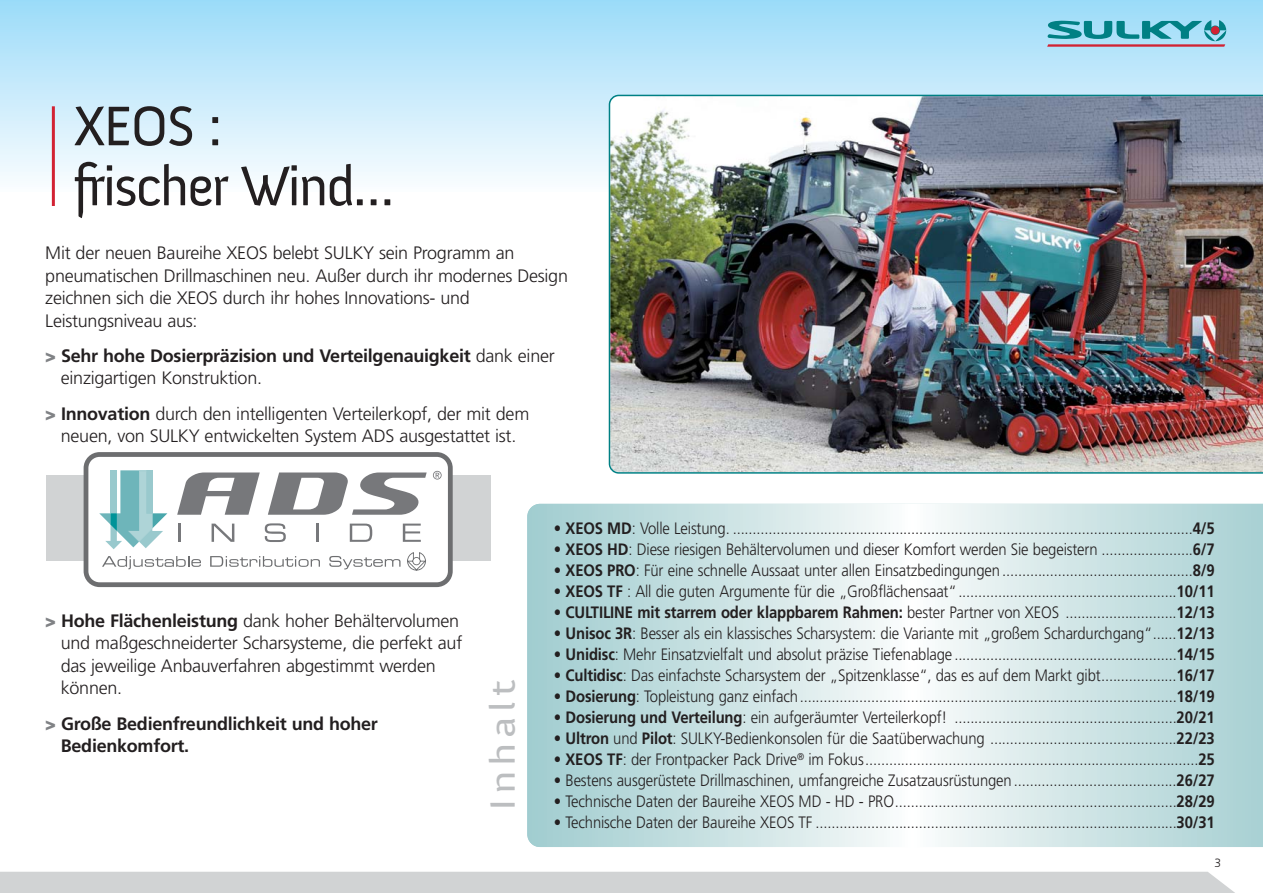
<style>
.page{position:relative;width:1263px;height:893px;background:#fff}
.page>*{position:absolute;margin:0;border:0;box-sizing:border-box;transform-origin:0 0}
.t1{font:57px/60px "Anivers";letter-spacing:-.045em;color:#231f20}
.t2{font:35.85px "Anivers";letter-spacing:.1em;color:#bcbec0;scale:1.25 1}
.t3{font:300 18px/22.5px "Frutiger";letter-spacing:-.015em;color:#231f20}
.t4{font:700 18px/22.5px "Frutiger";letter-spacing:-.015em;color:#231f20}
.t5{font:300 16.5px "Frutiger";letter-spacing:-.01em;color:#231f20;scale:.9 1}
.t6{font:300 12px "Frutiger";color:#231f20}
.s1{font-weight:900;color:#808285}
.s2{font-weight:300}
.s3{font-weight:700}
</style>
<div class="page">
<div style="left:0;top:0;width:1263px;height:191px;background:linear-gradient(to bottom,#9bdbf9,#fafcfe)"></div>
<div style="left:0;top:872px;width:1235px;height:21px;background:#d1d3d4"></div>
<svg style="left:1047px;top:20px;width:179px;height:27px;background:#75adbe"></svg>
<hr style="left:52px;top:106px;width:3px;height:100px;background:#d22233">
<svg style="left:527px;top:504px;width:736px;height:343px;background:#cee4e5"></svg>
<div style="left:47px;top:476px;width:444px;height:85px;background:#d1d3d4"></div>
<svg style="left:84px;top:452px;width:369px;height:135px"></svg>
<svg style="left:102px;top:556px;width:99px;height:13px"></svg>
<svg style="left:210px;top:556px;width:110px;height:11px"></svg>
<svg style="left:329px;top:556px;width:71px;height:13px"></svg>
<hr style="left:178px;top:524px;width:3px;height:18px;background:#77787b">
<svg style="left:212px;top:524px;width:22px;height:18px"></svg>
<svg style="left:265px;top:523px;width:21px;height:19px"></svg>
<hr style="left:316px;top:524px;width:3px;height:18px;background:#77787b">
<svg style="left:350px;top:524px;width:22px;height:18px"></svg>
<svg style="left:403px;top:524px;width:18px;height:18px"></svg>
<svg style="left:177px;top:472px;width:83px;height:43px;background:#a9aaac"></svg>
<svg style="left:268px;top:472px;width:159px;height:43px;background:#b4b4b6"></svg>
<svg style="left:433px;top:471px;width:9px;height:9px"></svg>
<svg style="left:99px;top:470px;width:68px;height:79px;background:#b5d9db"></svg>
<svg style="left:407px;top:552px;width:19px;height:19px"></svg>
<img style="left:609px;top:95px;width:654px;height:379px">
<h1 class="t1" style="left:74px;top:99px;width:322px">XEOS :<br>frischer Wind…</h1>
<p class="t3" style="left:45px;top:243px;width:524px">Mit der neuen Baureihe XEOS belebt SULKY sein Programm an pneumatischen Drillmaschinen neu. Außer durch ihr modernes Design zeichnen sich die XEOS durch ihr hohes Innovations- und Leistungsniveau aus:</p>
<p class="t4" style="left:61px;top:346px;width:495px;text-indent:-16px"><span class="s1">&gt;</span> Sehr hohe Dosierpräzision und Verteilgenauigkeit <span class="s2">dank einer einzigartigen Konstruktion.</span></p>
<p class="t3" style="left:45px;top:404px;width:486px;text-align:center"><span class="s1">&gt;</span> <span class="s3">Innovation</span> durch den intelligenten Verteilerkopf, der mit dem neuen, von SULKY entwickelten System ADS ausgestattet ist.</p>
<p class="t3" style="left:61px;top:611px;width:403px;text-indent:-16px"><span class="s1">&gt;</span> <span class="s3">Hohe Flächenleistung</span> dank hoher Behältervolumen und maßgeschneiderter Scharsysteme, die perfekt auf das jeweilige Anbauverfahren abgestimmt werden können.</p>
<p class="t4" style="left:61px;top:714px;width:319px;text-indent:-16px"><span class="s1">&gt;</span> Große Bedienfreundlichkeit und hoher<br>Bedienkomfort.</p>
<h2 class="t2" style="left:485px;top:811px;width:106px;rotate:-90deg">Inhalt</h2>
<p class="t5" style="left:554px;top:521px;width:736px">• <span class="s3">XEOS MD</span>: Volle Leistung. ....................................................................................................................<span class="s3">4/5</span></p>
<p class="t5" style="left:554px;top:542px;width:736px">• <span class="s3">XEOS HD</span>: Diese riesigen Behältervolumen und dieser Komfort werden Sie begeistern .......................<span class="s3">6/7</span></p>
<p class="t5" style="left:554px;top:563px;width:736px">• <span class="s3">XEOS PRO</span>: Für eine schnelle Aussaat unter allen Einsatzbedingungen ................................................<span class="s3">8/9</span></p>
<p class="t5" style="left:554px;top:584px;width:736px">• <span class="s3">XEOS TF</span> : All die guten Argumente für die „Großflächensaat“.......................................................<span class="s3">10/11</span></p>
<p class="t5" style="left:554px;top:605px;width:736px">• <span class="s3">CULTILINE mit starrem oder klappbarem Rahmen:</span> bester Partner von XEOS ............................<span class="s3">12/13</span></p>
<p class="t5" style="left:554px;top:626px;width:736px">• <span class="s3">Unisoc 3R</span>: Besser als ein klassisches Scharsystem: die Variante mit „großem Schardurchgang“......<span class="s3">12/13</span></p>
<p class="t5" style="left:554px;top:647px;width:736px">• <span class="s3">Unidisc</span>: Mehr Einsatzvielfalt und absolut präzise Tiefenablage........................................................<span class="s3">14/15</span></p>
<p class="t5" style="left:554px;top:668px;width:736px">• <span class="s3">Cultidisc</span>: Das einfachste Scharsystem der „Spitzenklasse“, das es auf dem Markt gibt...................<span class="s3">16/17</span></p>
<p class="t5" style="left:554px;top:689px;width:736px">• <span class="s3">Dosierung</span>: Topleistung ganz einfach...............................................................................................<span class="s3">18/19</span></p>
<p class="t5" style="left:554px;top:710px;width:736px">• <span class="s3">Dosierung und Verteilung</span>: ein aufgeräumter Verteilerkopf! ........................................................<span class="s3">20/21</span></p>
<p class="t5" style="left:554px;top:731px;width:736px">• <span class="s3">Ultron</span> und <span class="s3">Pilot</span>: SULKY-Bedienkonsolen für die Saatüberwachung ...............................................<span class="s3">22/23</span></p>
<p class="t5" style="left:554px;top:752px;width:736px">• <span class="s3">XEOS TF</span>: der Frontpacker Pack Drive<sup>®</sup> im Fokus....................................................................................<span class="s3">25</span></p>
<p class="t5" style="left:554px;top:773px;width:736px">• Bestens ausgerüstete Drillmaschinen, umfangreiche Zusatzausrüstungen.........................................<span class="s3">26/27</span></p>
<p class="t5" style="left:554px;top:794px;width:736px">• Technische Daten der Baureihe XEOS MD - HD - PRO.......................................................................<span class="s3">28/29</span></p>
<p class="t5" style="left:554px;top:815px;width:736px">• Technische Daten der Baureihe XEOS TF ...........................................................................................<span class="s3">30/31</span></p>
<p class="t6" style="left:1214px;top:858px;width:8px">3</p>
</div>
